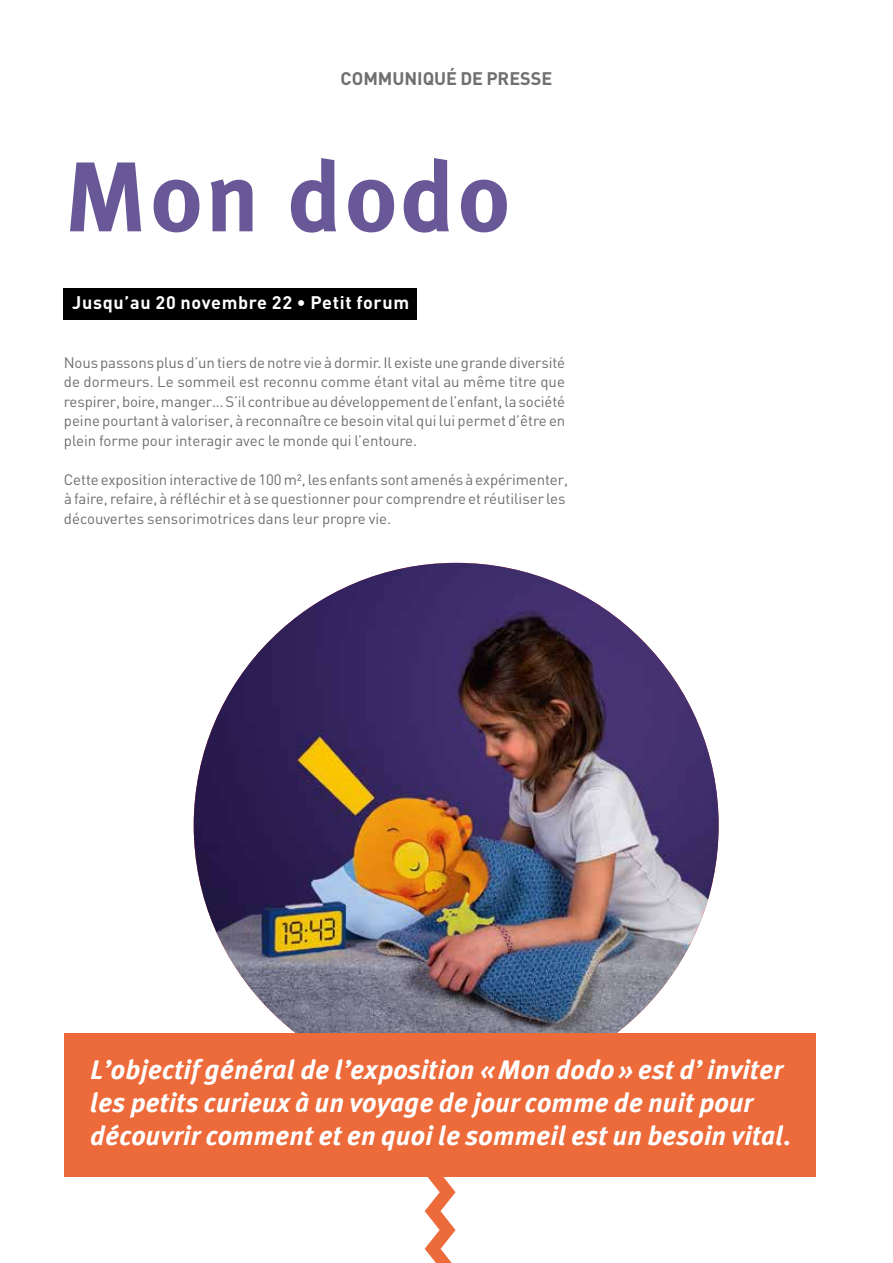
<style>
.page{position:relative;width:893px;height:1263px;background:#fff}
.page>*{position:absolute;margin:0;border:0;box-sizing:border-box;transform-origin:0 0}
.t1{font:700 99px "Meta Plus";letter-spacing:.03em;color:#685898}
.t2{font:italic 700 27px/33px "Meta Plus";letter-spacing:.01em;color:#fff}
.t3{font:700 18px "DIN";letter-spacing:.04em;color:#fff}
.t4{font:700 18px "DIN";color:#6f6f6e}
.t5{font:15px/19.5px "DIN";letter-spacing:-.005em;color:#6f6f6e;text-align:justify}
</style>
<div class="page">
<img style="left:194px;top:563px;width:525px;height:525px;border-radius:262px">
<div style="left:64px;top:288px;width:353px;height:31px;background:#000"></div>
<svg style="left:425px;top:1177px;width:31px;height:86px"></svg>
<div style="left:65px;top:1033px;width:751px;height:144px;background:#ed6a3a"></div>
<p class="t4" style="left:341px;top:67px;width:213px">COMMUNIQUÉ DE PRESSE</p>
<h1 class="t1" style="left:64px;top:140px;width:448px">Mon dodo</h1>
<p class="t3" style="left:72px;top:291px;width:338px">Jusqu’au 20 novembre 22 • Petit forum</p>
<p class="t5" style="left:64px;top:352px;width:503px">Nous passons plus d’un tiers de notre vie à dormir. Il existe une grande diversité de dormeurs. Le sommeil est reconnu comme étant vital au même titre que respirer, boire, manger… S’il contribue au développement de l’enfant, la société peine pourtant à valoriser, à reconnaître ce besoin vital qui lui permet d’être en plein forme pour interagir avec le monde qui l’entoure.</p>
<p class="t5" style="left:64px;top:469px;width:506px;text-align:left">Cette exposition interactive de 100 m², les enfants sont amenés à expérimenter, à faire, refaire, à réfléchir et à se questionner pour comprendre et réutiliser les découvertes sensorimotrices dans leur propre vie.</p>
<h2 class="t2" style="left:90px;top:1053px;width:702px">L’objectif général de l’exposition «Mon dodo » est d’ inviter les petits curieux à un voyage de jour comme de nuit pour découvrir comment et en quoi le sommeil est un besoin vital.</h2>
</div>
